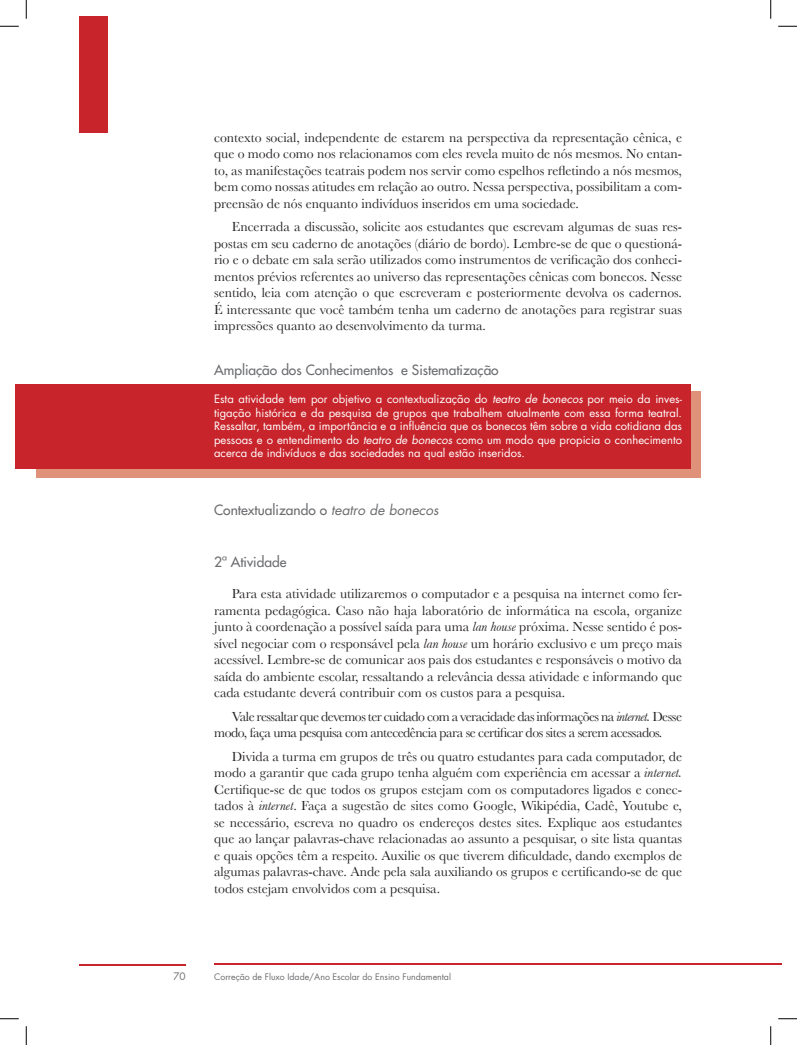
<style>
.page{position:relative;width:797px;height:1045px;background:#fff}
.page>*{position:absolute;margin:0;border:0;box-sizing:border-box;transform-origin:0 0}
.t1{font:13.75px/16.5px "Baskerville";color:#231f20;text-align:justify}
.t2{font:13.75px/16.5px "Baskerville";letter-spacing:-.035em;color:#231f20}
.t3{font:500 13.75px "Futura Std";color:#6c6d70}
.t4{font:11.25px/13.5px "Futura Std";color:#fff;text-align:justify}
.t5{font:10px "Futura Std";color:#6c6d70}
.t6{font:8.75px "Futura Std";color:#6c6d70}
.s1{font-style:italic}
.s2{font-weight:400;font-style:italic}
</style>
<div class="page">
<hr style="left:214px;top:963px;width:556px;height:2px;background:#c8242b">
<hr style="left:79px;top:963px;width:107px;height:2px;background:#c8242b">
<div style="left:79px;top:16px;width:29px;height:117px;background:#c8242b"></div>
<svg style="left:770px;top:963px;width:11px;height:2px"></svg>
<div style="left:37px;top:392px;width:664px;height:86px;background:#e09179"></div>
<div style="left:16px;top:384px;width:675px;height:85px;background:#c8242b"></div>
<svg style="left:0;top:25px;width:19px;height:2px"></svg>
<svg style="left:778px;top:25px;width:19px;height:2px"></svg>
<svg style="left:0;top:1018px;width:19px;height:1px"></svg>
<svg style="left:778px;top:1018px;width:19px;height:1px"></svg>
<svg style="left:25px;top:0;width:2px;height:19px"></svg>
<svg style="left:25px;top:1026px;width:2px;height:19px"></svg>
<svg style="left:770px;top:0;width:1px;height:19px"></svg>
<svg style="left:770px;top:1026px;width:1px;height:19px"></svg>
<p class="t1" style="left:214px;top:129px;width:469px">contexto social, independente de estarem na perspectiva da representação cênica, e que o modo como nos relacionamos com eles revela muito de nós mesmos. No entan&shy;to, as manifestações teatrais podem nos servir como espelhos refletindo a nós mesmos, bem como nossas atitudes em relação ao outro. Nessa perspectiva, possibilitam a com&shy;preensão de nós enquanto indivíduos inseridos em uma sociedade.</p>
<p class="t1" style="left:214px;top:219px;width:469px;text-indent:18px">Encerrada a discussão, solicite aos estudantes que escrevam algumas de suas res&shy;postas em seu caderno de anotações (diário de bordo). Lembre-se de que o questioná&shy;rio e o debate em sala serão utilizados como instrumentos de verificação dos conheci&shy;mentos prévios referentes ao universo das representações cênicas com bonecos. Nesse sentido, leia com atenção o que escreveram e posteriormente devolva os cadernos.<br>É interessante que você também tenha um caderno de anotações para registrar suas impressões quanto ao desenvolvimento da turma.</p>
<p class="t3" style="left:214px;top:362px;width:286px">Ampliação dos Conhecimentos e Sistematização</p>
<p class="t4" style="left:214px;top:392px;width:469px">Esta atividade tem por objetivo a contextualização do <span class="s1">teatro de bonecos</span> por meio da inves&shy;tigação histórica e da pesquisa de grupos que trabalhem atualmente com essa forma teatral.<br>Ressaltar, também, a importância e a influência que os bonecos têm sobre a vida cotidiana das pessoas e o entendimento do <span class="s1">teatro de bonecos</span> como um modo que propicia o conhecimento acerca de indivíduos e das sociedades na qual estão inseridos.</p>
<p class="t3" style="left:214px;top:502px;width:226px">Contextualizando o <span class="s2">teatro de bonecos</span></p>
<p class="t3" style="left:214px;top:553px;width:74px">2ª Atividade</p>
<p class="t1" style="left:214px;top:585px;width:469px;text-indent:18px">Para esta atividade utilizaremos o computador e a pesquisa na internet como fer&shy;ramenta pedagógica. Caso não haja laboratório de informática na escola, organize junto à coordenação a possível saída para uma <span class="s1">lan house</span> próxima. Nesse sentido é pos&shy;sível negociar com o responsável pela <span class="s1">lan house</span> um horário exclusivo e um preço mais acessível. Lembre-se de comunicar aos pais dos estudantes e responsáveis o motivo da saída do ambiente escolar, ressaltando a relevância dessa atividade e informando que cada estudante deverá contribuir com os custos para a pesquisa.</p>
<p class="t2" style="left:214px;top:708px;width:469px;text-indent:18px">Vale ressaltar que devemos ter cuidado com a veracidade das informações na <span class="s1">internet.</span> Desse modo, faça uma pesquisa com antecedência para se certificar dos sites a serem acessados.</p>
<p class="t1" style="left:214px;top:748px;width:469px;text-indent:18px">Divida a turma em grupos de três ou quatro estudantes para cada computador, de modo a garantir que cada grupo tenha alguém com experiência em acessar a <span class="s1">internet.<br></span>Certifique-se de que todos os grupos estejam com os computadores ligados e conec&shy;tados à <span class="s1">internet</span>. Faça a sugestão de sites como Google, Wikipédia, Cadê, Youtube e, se necessário, escreva no quadro os endereços destes sites. Explique aos estudantes que ao lançar palavras-chave relacionadas ao assunto a pesquisar, o site lista quantas e quais opções têm a respeito. Auxilie os que tiverem dificuldade, dando exemplos de algumas palavras-chave. Ande pela sala auxiliando os grupos e certificando-se de que todos estejam envolvidos com a pesquisa.</p>
<p class="t5" style="left:173px;top:970px;width:14px">70</p>
<p class="t6" style="left:214px;top:971px;width:238px">Correção de Fluxo Idade/Ano Escolar do Ensino Fundamental</p>
</div>
